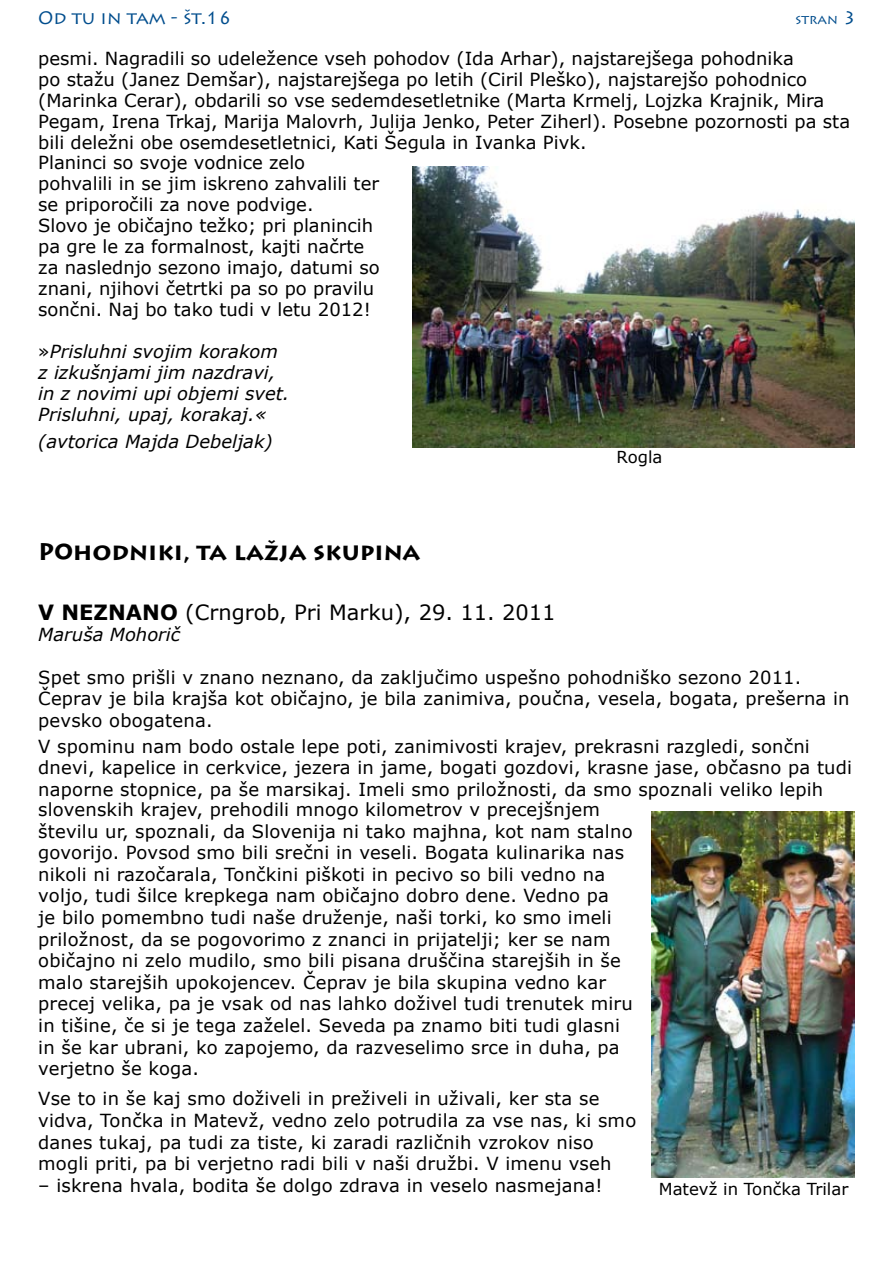
<style>
.page{position:relative;width:893px;height:1263px;background:#fff}
.page>*{position:absolute;margin:0;border:0;box-sizing:border-box;transform-origin:0 0}
.t1{font:700 24px "Lithos Pro";color:#000}
.t2{font:21px "Verdana";color:#000}
.t3{font:18px/21.6px "Verdana";letter-spacing:.01em;color:#000}
.t4{font:italic 18px/21px "Verdana";color:#000}
.t5{font:18px "Lithos Pro";color:#004d8d}
.t6{font:16.5px "Verdana";color:#000}
.t7{font:13.5px "Lithos Pro";color:#004d8d}
.s1{font-size:18px}
.s2{font-style:normal}
.s3{font-weight:700}
</style>
<div class="page">
<img style="left:652px;top:811px;width:202px;height:366px">
<img style="left:412px;top:167px;width:443px;height:280px">
<p class="t5" style="left:38px;top:8px;width:195px">OD TU IN TAM - ŠT.16</p>
<p class="t7" style="left:795px;top:11px;width:62px">STRAN <span class="s1">3</span></p>
<p class="t3" style="left:38px;top:47px;width:813px;line-height:21px">pesmi. Nagradili so udeležence vseh pohodov (Ida Arhar), najstarejšega pohodnika<br>po stažu (Janez Demšar), najstarejšega po letih (Ciril Pleško), najstarejšo pohodnico (Marinka Cerar), obdarili so vse sedemdesetletnike (Marta Krmelj, Lojzka Krajnik, Mira Pegam, Irena Trkaj, Marija Malovrh, Julija Jenko, Peter Ziherl). Posebne pozornosti pa sta bili deležni obe osemdesetletnici, Kati Šegula in Ivanka Pivk.<br>Planinci so svoje vodnice zelo<br>pohvalili in se jim iskreno zahvalili ter<br>se priporočili za nove podvige.<br>Slovo je običajno težko; pri planincih<br>pa gre le za formalnost, kajti načrte<br>za naslednjo sezono imajo, datumi so<br>znani, njihovi četrtki pa so po pravilu<br>sončni. Naj bo tako tudi v letu 2012!</p>
<p class="t4" style="left:38px;top:340px;width:253px"><span class="s2">»</span>Prisluhni svojim korakom z izkušnjami jim nazdravi, in z novimi upi objemi svet.<br>Prisluhni, upaj, korakaj.«</p>
<p class="t4" style="left:38px;top:430px;width:236px">(avtorica Majda Debeljak)</p>
<p class="t6" style="left:617px;top:446px;width:47px">Rogla</p>
<h1 class="t1" style="left:38px;top:537px;width:384px">P0hodniki, ta lažja skupina</h1>
<p class="t2" style="left:38px;top:599px;width:519px"><span class="s3">V NEZNANO</span> (Crngrob, Pri Marku), 29. 11. 2011</p>
<p class="t4" style="left:38px;top:623px;width:144px">Maruša Mohorič</p>
<p class="t3" style="left:38px;top:666px;width:813px">Spet smo prišli v znano neznano, da zaključimo uspešno pohodniško sezono 2011.<br>Čeprav je bila krajša kot običajno, je bila zanimiva, poučna, vesela, bogata, prešerna in pevsko obogatena.</p>
<p class="t3" style="left:38px;top:735px;width:815px">V spominu nam bodo ostale lepe poti, zanimivosti krajev, prekrasni razgledi, sončni dnevi, kapelice in cerkvice, jezera in jame, bogati gozdovi, krasne jase, občasno pa tudi naporne stopnice, pa še marsikaj. Imeli smo priložnosti, da smo spoznali veliko lepih</p>
<p class="t3" style="left:38px;top:798px;width:596px">slovenskih krajev, prehodili mnogo kilometrov v precejšnjem številu ur, spoznali, da Slovenija ni tako majhna, kot nam stalno govorijo. Povsod smo bili srečni in veseli. Bogata kulinarika nas nikoli ni razočarala, Tončkini piškoti in pecivo so bili vedno na voljo, tudi šilce krepkega nam običajno dobro dene. Vedno pa<br>je bilo pomembno tudi naše druženje, naši torki, ko smo imeli priložnost, da se pogovorimo z znanci in prijatelji; ker se nam običajno ni zelo mudilo, smo bili pisana druščina starejših in še malo starejših upokojencev. Čeprav je bila skupina vedno kar precej velika, pa je vsak od nas lahko doživel tudi trenutek miru in tišine, če si je tega zaželel. Seveda pa znamo biti tudi glasni in še kar ubrani, ko zapojemo, da razveselimo srce in duha, pa verjetno še koga.</p>
<p class="t3" style="left:38px;top:1087px;width:599px">Vse to in še kaj smo doživeli in preživeli in uživali, ker sta se vidva, Tončka in Matevž, vedno zelo potrudila za vse nas, ki smo danes tukaj, pa tudi za tiste, ki zaradi različnih vzrokov niso mogli priti, pa bi verjetno radi bili v naši družbi. V imenu vseh</p>
<p class="t3" style="left:38px;top:1174px;width:566px">– iskrena hvala, bodita še dolgo zdrava in veselo nasmejana!</p>
<p class="t6" style="left:659px;top:1178px;width:191px">Matevž in Tončka Trilar</p>
</div>
